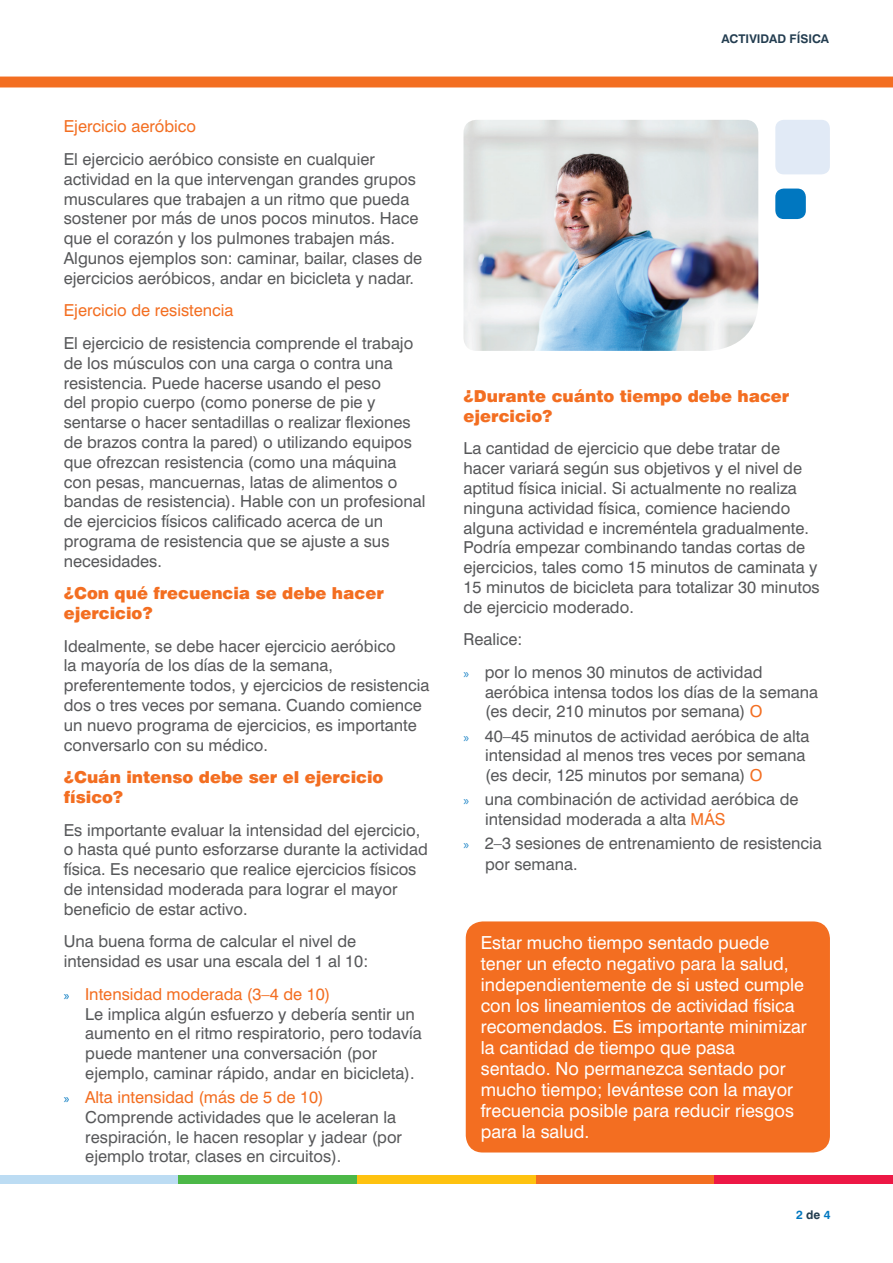
<style>
.page{position:relative;width:893px;height:1263px;background:#fff}
.page>*{position:absolute;margin:0;border:0;box-sizing:border-box;transform-origin:0 0}
.t1{font:18px/21px "Swiss 721 BT";color:#fff}
.t2{font:16.5px/19.8px "Swiss 721 BT";color:#57585a}
.t3{font:900 16.5px/19.8px "Swiss 721 BT";color:#f36e21}
.t4{font:16.5px "Swiss 721 BT";color:#f36e21}
.t5{font:700 12px "Swiss 721 BT";color:#233d50}
.t6{font:700 12px "Swiss 721 BT";color:#0077c0}
.s1{font-family:"Myriad Pro";font-size:13.5px;color:#0077c0}
.s2{color:#f36e21}
.s3{font-family:"Myriad Pro";font-size:13.5px;color:#2287c8}
.s4{color:#233d50}
</style>
<div class="page">
<div style="left:0;top:77px;width:893px;height:10px;background:#f36e21"></div>
<div style="left:357px;top:1176px;width:179px;height:8px;background:#fec210"></div>
<div style="left:0;top:1176px;width:179px;height:8px;background:#bcdcf3"></div>
<div style="left:179px;top:1176px;width:178px;height:8px;background:#4cb848"></div>
<div style="left:536px;top:1176px;width:178px;height:8px;background:#f36e21"></div>
<div style="left:714px;top:1176px;width:179px;height:8px;background:#ed1845"></div>
<div style="left:466px;top:921px;width:364px;height:231px;background:#f36e21;border-radius:17px"></div>
<img style="left:463px;top:120px;width:295px;height:231px">
<div style="left:775px;top:189px;width:31px;height:30px;background:#0077c0;border-radius:9px"></div>
<div style="left:775px;top:120px;width:55px;height:54px;background:#e1eaf6;border-radius:9px"></div>
<p class="t4" style="left:64px;top:117px;width:134px">Ejercicio aeróbico</p>
<p class="t2" style="left:64px;top:149px;width:360px">El ejercicio aeróbico consiste en cualquier actividad en la que intervengan grandes grupos musculares que trabajen a un ritmo que pueda sostener por más de unos pocos minutos. Hace que el corazón y los pulmones trabajen más.<br>Algunos ejemplos son: caminar, bailar, clases de ejercicios aeróbicos, andar en bicicleta y nadar.</p>
<p class="t4" style="left:64px;top:300px;width:171px">Ejercicio de resistencia</p>
<p class="t2" style="left:64px;top:333px;width:363px">El ejercicio de resistencia comprende el trabajo de los músculos con una carga o contra una resistencia. Puede hacerse usando el peso<br>del propio cuerpo (como ponerse de pie y sentarse o hacer sentadillas o realizar flexiones de brazos contra la pared) o utilizando equipos que ofrezcan resistencia (como una máquina con pesas, mancuernas, latas de alimentos o bandas de resistencia). Hable con un profesional de ejercicios físicos calificado acerca de un programa de resistencia que se ajuste a sus necesidades.</p>
<p class="t3" style="left:64px;top:583px;width:322px">¿Con qué frecuencia se debe hacer ejercicio?</p>
<p class="t2" style="left:64px;top:636px;width:367px">Idealmente, se debe hacer ejercicio aeróbico<br>la mayoría de los días de la semana, preferentemente todos, y ejercicios de resistencia dos o tres veces por semana. Cuando comience un nuevo programa de ejercicios, es importante conversarlo con su médico.</p>
<p class="t3" style="left:64px;top:767px;width:321px">¿Cuán intenso debe ser el ejercicio físico?</p>
<p class="t2" style="left:64px;top:820px;width:366px">Es importante evaluar la intensidad del ejercicio, o hasta qué punto esforzarse durante la actividad física. Es necesario que realice ejercicios físicos de intensidad moderada para lograr el mayor beneficio de estar activo.</p>
<p class="t2" style="left:64px;top:931px;width:306px">Una buena forma de calcular el nivel de intensidad es usar una escala del 1 al 10:</p>
<p class="t2" style="left:85px;top:984px;width:338px;text-indent:-22px"><span class="s1">»</span> <span class="s2">Intensidad moderada (3–4 de 10)<br></span>Le implica algún esfuerzo y debería sentir un aumento en el ritmo respiratorio, pero todavía puede mantener una conversación (por ejemplo, caminar rápido, andar en bicicleta).</p>
<p class="t2" style="left:85px;top:1087px;width:318px;text-indent:-22px"><span class="s1">»</span> <span class="s2">Alta intensidad (más de 5 de 10)<br></span>Comprende actividades que le aceleran la respiración, le hacen resoplar y jadear (por ejemplo trotar, clases en circuitos).</p>
<p class="t5" style="left:721px;top:31px;width:109px">ACTIVIDAD FÍSICA</p>
<p class="t3" style="left:463px;top:386px;width:327px">¿Durante cuánto tiempo debe hacer ejercicio?</p>
<p class="t2" style="left:463px;top:438px;width:358px">La cantidad de ejercicio que debe tratar de hacer variará según sus objetivos y el nivel de aptitud física inicial. Si actualmente no realiza ninguna actividad física, comience haciendo alguna actividad e increméntela gradualmente.<br>Podría empezar combinando tandas cortas de ejercicios, tales como 15 minutos de caminata y 15 minutos de bicicleta para totalizar 30 minutos de ejercicio moderado.</p>
<p class="t2" style="left:463px;top:623px;width:300px;line-height:32.5px">Realice:<br><span class="s3">»</span> por lo menos 30 minutos de actividad</p>
<p class="t2" style="left:485px;top:682px;width:335px">aeróbica intensa todos los días de la semana (es decir, 210 minutos por semana) <span class="s2">O</span></p>
<p class="t2" style="left:485px;top:726px;width:326px;text-indent:-22px"><span class="s3">»</span> 40–45 minutos de actividad aeróbica de alta intensidad al menos tres veces por semana (es decir, 125 minutos por semana) <span class="s2">O</span></p>
<p class="t2" style="left:485px;top:789px;width:315px;text-indent:-22px"><span class="s3">»</span> una combinación de actividad aeróbica de intensidad moderada a alta <span class="s2">MÁS</span></p>
<p class="t2" style="left:485px;top:832px;width:338px;line-height:21px;text-indent:-22px"><span class="s3">»</span> 2–3 sesiones de entrenamiento de resistencia por semana.</p>
<p class="t1" style="left:481px;top:932px;width:328px">Estar mucho tiempo sentado puede tener un efecto negativo para la salud, independientemente de si usted cumple con los lineamientos de actividad física recomendados. Es importante minimizar la cantidad de tiempo que pasa sentado. No permanezca sentado por mucho tiempo; levántese con la mayor frecuencia posible para reducir riesgos para la salud.</p>
<p class="t6" style="left:796px;top:1207px;width:36px">2 <span class="s4">de</span> 4</p>
</div>
